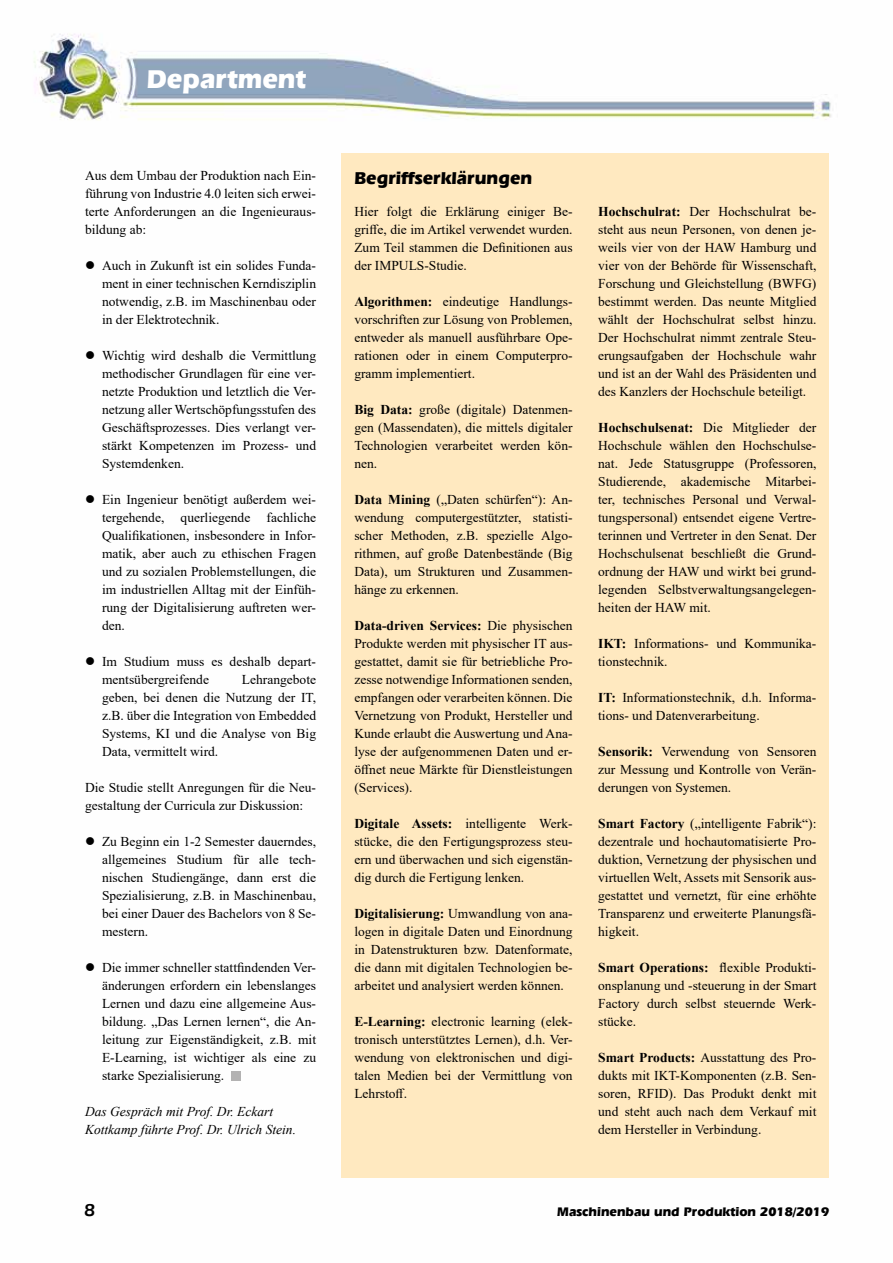
<style>
.page{position:relative;width:893px;height:1263px;background:#fff}
.page>*{position:absolute;margin:0;border:0;box-sizing:border-box;transform-origin:0 0}
.t1{font:700 27px "Eras IT Cby BT";color:#fff}
.t2{font:700 18px "Eras IT Cby BT";color:#000}
.t3{font:600 18px "Eras IT Cby BT";color:#000}
.t4{font:13.5px/18px "Times New Roman";color:#000;text-align:justify}
.t5{font:italic 13.5px/18px "Times New Roman";color:#000}
.t6{font:700 13.05px "Eras IT Cby BT";color:#000}
.s1{font-weight:700}
</style>
<div class="page">
<img style="left:34px;top:34px;width:797px;height:1144px">
<div style="left:342px;top:153px;width:487px;height:1025px;background:#ffe9c0"></div>
<div style="left:231px;top:1071px;width:9px;height:9px;background:#b3b2b2"></div>
<svg style="left:86px;top:261px;width:8px;height:8px"></svg>
<svg style="left:86px;top:351px;width:8px;height:8px"></svg>
<svg style="left:86px;top:495px;width:8px;height:8px"></svg>
<svg style="left:86px;top:657px;width:8px;height:8px"></svg>
<svg style="left:86px;top:837px;width:8px;height:8px"></svg>
<svg style="left:86px;top:963px;width:8px;height:8px"></svg>
<h1 class="t1" style="left:147px;top:63px;width:161px">Department</h1>
<p class="t4" style="left:85px;top:166px;width:233px">Aus dem Umbau der Produktion nach Ein&shy;führung von Industrie 4.0 leiten sich erwei&shy;terte Anforderungen an die Ingenieuraus&shy;bildung ab:</p>
<p class="t4" style="left:102px;top:256px;width:216px">Auch in Zukunft ist ein solides Funda&shy;ment in einer technischen Kerndisziplin notwendig, z.B. im Maschinenbau oder in der Elektrotechnik.</p>
<p class="t4" style="left:102px;top:346px;width:216px">Wichtig wird deshalb die Vermittlung methodischer Grundlagen für eine ver&shy;netzte Produktion und letztlich die Ver&shy;netzung aller Wertschöpfungsstufen des Geschäftsprozesses. Dies verlangt ver&shy;stärkt Kompetenzen im Prozess- und Systemdenken.</p>
<p class="t4" style="left:102px;top:490px;width:216px">Ein Ingenieur benötigt außerdem wei&shy;tergehende, querliegende fachliche Qualifikationen, insbesondere in Infor&shy;matik, aber auch zu ethischen Fragen und zu sozialen Problemstellungen, die im industriellen Alltag mit der Einfüh&shy;rung der Digitalisierung auftreten wer&shy;den.</p>
<p class="t4" style="left:102px;top:652px;width:216px">Im Studium muss es deshalb depart&shy;mentsübergreifende</p>
<p class="t4" style="left:102px;top:670px;width:216px;text-indent:140px">Lehrangebote geben, bei denen die Nutzung der IT, z.B. über die Integration von Embedded Systems, KI und die Analyse von Big Data, vermittelt wird.</p>
<p class="t4" style="left:85px;top:778px;width:233px">Die Studie stellt Anregungen für die Neu&shy;gestaltung der Curricula zur Diskussion:</p>
<p class="t4" style="left:102px;top:832px;width:216px">Zu Beginn ein 1-2 Semester dauerndes, allgemeines Studium für alle tech&shy;nischen Studiengänge, dann erst die Spezialisierung, z.B. in Maschinenbau, bei einer Dauer des Bachelors von 8 Se&shy;mestern.</p>
<p class="t4" style="left:102px;top:958px;width:216px">Die immer schneller stattfindenden Ver&shy;änderungen erfordern ein lebenslanges Lernen und dazu eine allgemeine Aus&shy;bildung. „Das Lernen lernen“, die An&shy;leitung zur Eigenständigkeit, z.B. mit E-Learning, ist wichtiger als eine zu starke Spezialisierung.</p>
<p class="t5" style="left:85px;top:1102px;width:212px">Das Gespräch mit Prof. Dr. Eckart<br>Kottkamp führte Prof. Dr. Ulrich Stein.</p>
<h2 class="t2" style="left:354px;top:167px;width:179px">Begriffserklärungen</h2>
<p class="t4" style="left:354px;top:202px;width:220px">Hier folgt die Erklärung einiger Be&shy;griffe, die im Artikel verwendet wurden.<br>Zum Teil stammen die Definitionen aus der IMPULS-Studie.</p>
<p class="t4" style="left:354px;top:292px;width:220px"><span class="s1">Algorithmen:</span> eindeutige Handlungs&shy;vorschriften zur Lösung von Problemen, entweder als manuell ausführbare Ope&shy;rationen oder in einem Computerpro&shy;gramm implementiert.</p>
<p class="t4" style="left:354px;top:400px;width:220px"><span class="s1">Big Data:</span> große (digitale) Datenmen&shy;gen (Massendaten), die mittels digitaler Technologien verarbeitet werden kön&shy;nen.</p>
<p class="t4" style="left:354px;top:490px;width:220px"><span class="s1">Data Mining</span> („Daten schürfen“): An&shy;wendung computergestützter, statisti&shy;scher Methoden, z.B. spezielle Algo&shy;rithmen, auf große Datenbestände (Big Data), um Strukturen und Zusammen&shy;hänge zu erkennen.</p>
<p class="t4" style="left:354px;top:616px;width:220px"><span class="s1">Data-driven Services:</span> Die physischen Produkte werden mit physischer IT aus&shy;gestattet, damit sie für betriebliche Pro&shy;zesse notwendige Informationen senden, empfangen oder verarbeiten können. Die Vernetzung von Produkt, Hersteller und Kunde erlaubt die Auswertung und Ana&shy;lyse der aufgenommenen Daten und er&shy;öffnet neue Märkte für Dienstleistungen (Services).</p>
<p class="t4" style="left:354px;top:814px;width:220px"><span class="s1">Digitale Assets:</span> intelligente Werk&shy;stücke, die den Fertigungsprozess steu&shy;ern und überwachen und sich eigenstän&shy;dig durch die Fertigung lenken.</p>
<p class="t4" style="left:354px;top:904px;width:220px"><span class="s1">Digitalisierung:</span> Umwandlung von ana&shy;logen in digitale Daten und Einordnung in Datenstrukturen bzw. Datenformate, die dann mit digitalen Technologien be&shy;arbeitet und analysiert werden können.</p>
<p class="t4" style="left:354px;top:1012px;width:220px"><span class="s1">E-Learning:</span> electronic learning (elek&shy;tronisch unterstütztes Lernen), d.h. Ver&shy;wendung von elektronischen und digi&shy;talen Medien bei der Vermittlung von Lehrstoff.</p>
<p class="t4" style="left:598px;top:202px;width:220px"><span class="s1">Hochschulrat:</span> Der Hochschulrat be&shy;steht aus neun Personen, von denen je&shy;weils vier von der HAW Hamburg und vier von der Behörde für Wissenschaft, Forschung und Gleichstellung (BWFG) bestimmt werden. Das neunte Mitglied wählt der Hochschulrat selbst hinzu.<br>Der Hochschulrat nimmt zentrale Steu&shy;erungsaufgaben der Hochschule wahr und ist an der Wahl des Präsidenten und des Kanzlers der Hochschule beteiligt.</p>
<p class="t4" style="left:598px;top:418px;width:220px"><span class="s1">Hochschulsenat:</span> Die Mitglieder der Hochschule wählen den Hochschulse&shy;nat. Jede Statusgruppe (Professoren, Studierende, akademische Mitarbei&shy;ter, technisches Personal und Verwal&shy;tungspersonal) entsendet eigene Vertre&shy;terinnen und Vertreter in den Senat. Der Hochschulsenat beschließt die Grund&shy;ordnung der HAW und wirkt bei grund&shy;legenden Selbstverwaltungsangelegen&shy;heiten der HAW mit.</p>
<p class="t4" style="left:598px;top:634px;width:220px"><span class="s1">IKT:</span> Informations- und Kommunika&shy;tionstechnik.</p>
<p class="t4" style="left:598px;top:688px;width:220px"><span class="s1">IT:</span> Informationstechnik, d.h. Informa&shy;tions- und Datenverarbeitung.</p>
<p class="t4" style="left:598px;top:742px;width:220px"><span class="s1">Sensorik:</span> Verwendung von Sensoren zur Messung und Kontrolle von Verän&shy;derungen von Systemen.</p>
<p class="t4" style="left:598px;top:814px;width:220px"><span class="s1">Smart Factory</span> („intelligente Fabrik“): dezentrale und hochautomatisierte Pro&shy;duktion, Vernetzung der physischen und virtuellen Welt, Assets mit Sensorik aus&shy;gestattet und vernetzt, für eine erhöhte Transparenz und erweiterte Planungsfä&shy;higkeit.</p>
<p class="t4" style="left:598px;top:958px;width:220px"><span class="s1">Smart Operations:</span> flexible Produkti&shy;onsplanung und -steuerung in der Smart Factory durch selbst steuernde Werk&shy;stücke.</p>
<p class="t4" style="left:598px;top:1048px;width:220px"><span class="s1">Smart Products:</span> Ausstattung des Pro&shy;dukts mit IKT-Komponenten (z.B. Sen&shy;soren, RFID). Das Produkt denkt mit und steht auch nach dem Verkauf mit dem Hersteller in Verbindung.</p>
<h2 class="t3" style="left:84px;top:1199px;width:12px">8</h2>
<p class="t6" style="left:557px;top:1203px;width:274px">Maschinenbau und Produktion 2018/2019</p>
</div>
